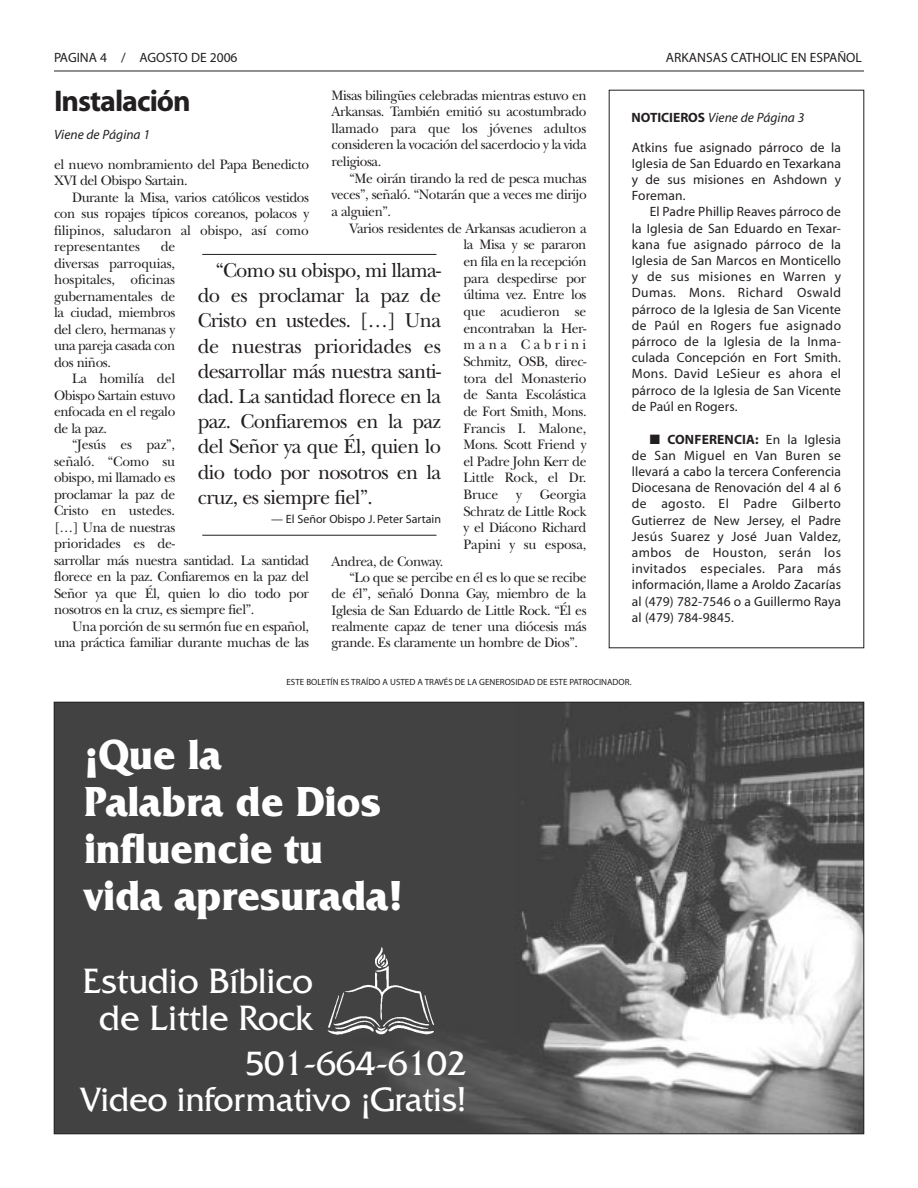
<style>
.page{position:relative;width:918px;height:1188px;background:#fff}
.page>*{position:absolute;margin:0;border:0;box-sizing:border-box;transform-origin:0 0}
.t1{font:700 44.1px/47px "Friz Quadrata";color:#fff;scale:.95 1}
.t2{font:36.9px/36.9px "Friz Quadrata";color:#fff;text-align:center}
.t3{font:35.4px/35.4px "Friz Quadrata";color:#fff;text-align:right}
.t4{font:700 30px "Myriad";letter-spacing:-.035em;color:#231f20}
.t5{font:21px/25.2px "New Baskerville";letter-spacing:-.03em;color:#231f20;text-align:justify;scale:.96 1}
.t6{font:14.25px/16.5px "New Baskerville";letter-spacing:-.03em;color:#231f20;text-align:justify;scale:.96 1}
.t7{font:13.5px/16.2px "Myriad";letter-spacing:.01em;color:#231f20;text-align:justify}
.t8{font:italic 13.5px "Myriad";color:#231f20}
.t9{font:12px "Myriad";color:#231f20}
.t10{font:9px "Myriad";color:#231f20}
.s1{font-weight:700;font-style:normal}
.s2{font-weight:700}
</style>
<div class="page">
<hr style="left:54px;top:71px;width:810px;height:1px;background:#231f20">
<img style="left:56px;top:704px;width:806px;height:428px">
<img style="left:322px;top:940px;width:118px;height:98px">
<hr style="left:202px;top:254px;width:234px;height:1px;background:#231f20">
<hr style="left:202px;top:535px;width:234px;height:1px;background:#231f20">
<p class="t7" style="left:54px;top:50px;width:185px">PAGINA 4 / AGOSTO DE 2006</p>
<p class="t7" style="left:666px;top:50px;width:198px">ARKANSAS CATHOLIC EN ESPAÑOL</p>
<h3 class="t4" style="left:54px;top:90px;width:138px">Instalación</h3>
<p class="t8" style="left:54px;top:129px;width:98px">Viene de Página 1</p>
<p class="t6" style="left:332px;top:89px;width:267px">Misas bilingües celebradas mientras estuvo en Arkansas. También emitió su acostumbrado llamado para que los jóvenes adultos consideren la vocación del sacerdocio y la vida religiosa.</p>
<p class="t6" style="left:332px;top:171px;width:267px;text-indent:18px">“Me oirán tirando la red de pesca muchas veces”, señaló. “Notarán que a veces me dirijo a alguien”.</p>
<p class="t6" style="left:463px;top:222px;width:130px;text-indent:-114px">Varios residentes de Arkansas acudieron a la Misa y se pararon en fila en la recepción para despedirse por última vez. Entre los que acudieron se encontraban la Her&shy;mana Cabrini Schmitz, OSB, direc&shy;tora del Monasterio de Santa Escolástica de Fort Smith, Mons.<br>Francis I. Malone, Mons. Scott Friend y el Padre John Kerr de Little Rock, el Dr.<br>Bruce</p>
<p class="t6" style="left:54px;top:158px;width:267px">el nuevo nombramiento del Papa Benedicto<br>XVI del Obispo Sartain.</p>
<p class="t6" style="left:54px;top:191px;width:267px;text-indent:18px">Durante la Misa, varios católicos vestidos con sus ropajes típicos coreanos, polacos y filipinos, saludaron al obispo, así como representantes</p>
<p class="t6" style="left:54px;top:240px;width:128px;text-indent:107px">de diversas parroquias, hospitales, oficinas gubernamentales de la ciudad, miembros del clero, hermanas y una pareja casada con dos niños.</p>
<p class="t6" style="left:54px;top:372px;width:128px;text-indent:18px">La homilía del Obispo Sartain estuvo enfocada en el regalo de la paz.</p>
<p class="t6" style="left:54px;top:438px;width:267px;text-align:left;text-indent:18px">“Jesús es paz”,<br>señaló. “Como su<br>obispo, mi llamado es<br>proclamar la paz de<br>Cristo en ustedes.<br>[…] Una de nuestras<br>prioridades es de-<br>sarrollar más nuestra santidad. La santidad florece en la paz. Confiaremos en la paz del<br>Señor ya que Él, quien lo dio todo por nosotros en la cruz, es siempre fiel”.</p>
<p class="t6" style="left:54px;top:620px;width:267px;text-align:right">Una porción de su sermón fue en español, una práctica familiar durante muchas de las</p>
<p class="t5" style="left:198px;top:260px;width:255px;text-indent:18px">“Como su obispo, mi llama&shy;do es proclamar la paz de Cristo en ustedes. […] Una de nuestras prioridades es desarrollar más nuestra santi&shy;dad. La santidad florece en la paz. Confiaremos en la paz del Señor ya que Él, quien lo dio todo por nosotros en la cruz, es siempre fiel”.</p>
<p class="t9" style="left:271px;top:515px;width:171px">— El Señor Obispo J. Peter Sartain</p>
<p class="t6" style="left:463px;top:488px;width:130px;text-indent:76px">Georgia Schratz de Little Rock y el Diácono Richard Papini y su esposa,</p>
<p class="t6" style="left:516px;top:488px;width:7px">y</p>
<p class="t6" style="left:332px;top:555px;width:118px">Andrea, de Conway.</p>
<p class="t6" style="left:350px;top:571px;width:249px">“Lo que se percibe en él es lo que se recibe</p>
<p class="t6" style="left:332px;top:587px;width:267px">de él”, señaló Donna Gay, miembro de la</p>
<p class="t6" style="left:332px;top:604px;width:267px">Iglesia de San Eduardo de Little Rock. “Él es</p>
<p class="t6" style="left:332px;top:620px;width:267px">realmente capaz de tener una diócesis más</p>
<p class="t6" style="left:332px;top:636px;width:258px">grande. Es claramente un hombre de Dios”.</p>
<p class="t8" style="left:631px;top:113px;width:174px"><span class="s1">NOTICIEROS</span> Viene de Página 3</p>
<p class="t7" style="left:632px;top:140px;width:211px">Atkins fue asignado párroco de la Iglesia de San Eduardo en Texarkana y de sus misiones en Ashdown y Foreman.</p>
<p class="t7" style="left:632px;top:205px;width:211px;text-indent:18px">El Padre Phillip Reaves párroco de la Iglesia de San Eduardo en Texar&shy;kana fue asignado párroco de la Iglesia de San Marcos en Monticello y de sus misiones en Warren y Dumas. Mons. Richard Oswald párroco de la Iglesia de San Vicente de Paúl en Rogers fue asignado párroco de la Iglesia de la Inma&shy;culada Concepción en Fort Smith.<br>Mons. David LeSieur es ahora el párroco de la Iglesia de San Vicente de Paúl en Rogers.</p>
<p class="t7" style="left:632px;top:432px;width:211px;text-indent:18px">■ <span class="s2">CONFERENCIA:</span> En la Iglesia de San Miguel en Van Buren se llevará a cabo la tercera Conferencia Diocesana de Renovación del 4 al 6 de agosto. El Padre Gilberto Gutierrez de New Jersey, el Padre Jesús Suarez y José Juan Valdez, ambos de Houston, serán los invitados especiales. Para más información, llame a Aroldo Zacarías al (479) 782-7546 o a Guillermo Raya al (479) 784-9845.</p>
<p class="t10" style="left:286px;top:678px;width:347px">ESTE BOLETÍN ES TRAÍDO A USTED A TRAVÉS DE LA GENEROSIDAD DE ESTE PATROCINADOR.</p>
<h1 class="t1" style="left:84px;top:735px;width:337px">¡Que la<br>Palabra de Dios influencie tu vida apresurada!</h1>
<h2 class="t2" style="left:82px;top:966px;width:232px">Estudio Bíblico de Little Rock</h2>
<h3 class="t3" style="left:80px;top:1049px;width:388px">501-664-6102<br>Video informativo ¡Gratis!</h3>
</div>
